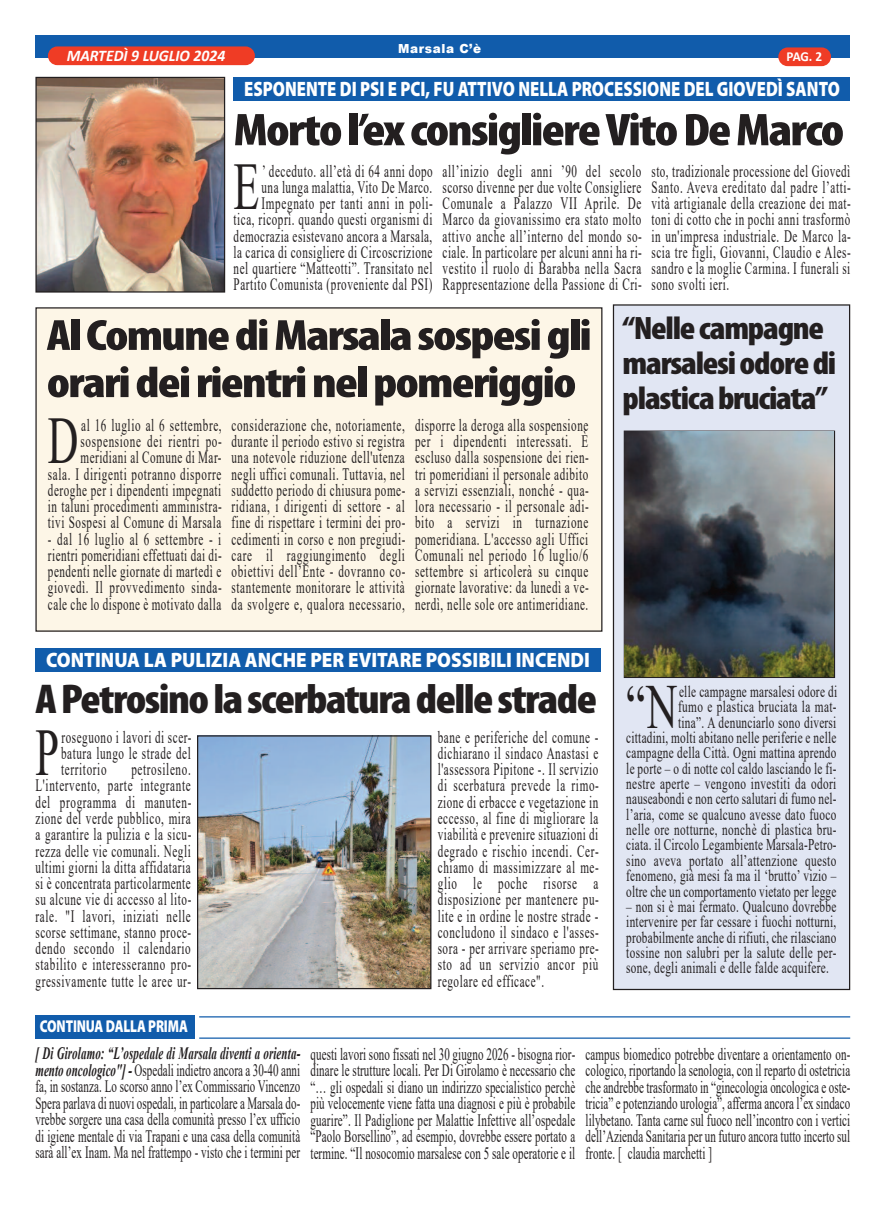
<style>
.page{position:relative;width:886px;height:1205px;background:#fff}
.page>*{position:absolute;margin:0;border:0;box-sizing:border-box;transform-origin:0 0}
.t1{font:66.5px "Times New Roman";color:#231f20;scale:.64 1}
.t2{font:62.75px "Times New Roman";color:#231f20;scale:.69 1}
.t3{font:900 condensed 46.25px "Myriad Pro";letter-spacing:-.035em;color:#231f20;scale:1.13 1}
.t4{font:900 condensed 44px/47.2px "Myriad Pro";letter-spacing:-.035em;color:#231f20;scale:1.18 1}
.t5{font:900 condensed 41.88px "Myriad Pro";letter-spacing:-.035em;color:#231f20;scale:1.09 1}
.t6{font:900 condensed 32.5px/35px "Myriad Pro";letter-spacing:-.035em;color:#231f20;scale:1.08 1}
.t7{font:900 20.88px "Myriad Pro";color:#fff;scale:.8 1}
.t8{font:900 20.88px "Myriad Pro";color:#fff;scale:.91 1}
.t9{font:17.38px/16.2px "Times New Roman";letter-spacing:.05em;color:#231f20;text-align:justify;scale:.64 1}
.t10{font:17.38px/16.5px "Times New Roman";letter-spacing:.05em;color:#231f20;text-align:justify;scale:.63 1}
.t11{font:900 17.25px "Myriad Pro";letter-spacing:-.01em;color:#fff;scale:.76 1}
.t12{font:16.38px/15.4px "Times New Roman";letter-spacing:.025em;color:#231f20;text-align:right;scale:.69 1}
.t13{font:italic 700 16.25px "Calibri";color:#fff;scale:.96 1}
.t14{font:700 13.75px "Calibri";color:#fff;scale:.96 1}
.t15{font:900 12.5px "Arial";letter-spacing:.05em;color:#fff;scale:.96 1}
.s1{font-weight:700;font-style:italic}
</style>
<div class="page">
<div style="left:36px;top:308px;width:566px;height:323px;background:#fdf6e7"></div>
<div style="left:234px;top:77px;width:616px;height:24px;background:#115cab"></div>
<div style="left:35px;top:648px;width:566px;height:24px;background:#115cab"></div>
<div style="left:35px;top:35px;width:815px;height:23px;background:#115cab"></div>
<div style="left:48px;top:46px;width:207px;height:19px;background:#ef3c25;border-radius:9px"></div>
<div style="left:778px;top:47px;width:53px;height:19px;background:#ef3c25;border-radius:9px"></div>
<div style="left:35px;top:1015px;width:159px;height:24px;background:#115cab"></div>
<hr style="left:199px;top:1016px;width:651px;height:1px;background:#115cab">
<hr style="left:199px;top:1037px;width:651px;height:2px;background:#115cab">
<div style="left:613px;top:305px;width:236px;height:684px;background:#e1e6f3"></div>
<div style="left:613px;top:304px;width:237px;height:686px;border:1px solid #231f20"></div>
<img style="left:37px;top:79px;width:186px;height:212px">
<div style="left:35px;top:77px;width:190px;height:216px;border:1px solid #231f20"></div>
<img style="left:199px;top:737px;width:230px;height:250px">
<div style="left:197px;top:735px;width:234px;height:254px;border:1px solid #231f20"></div>
<div style="left:624px;top:430px;width:211px;height:248px;border:1px solid #231f20"></div>
<img style="left:625px;top:432px;width:209px;height:245px">
<p class="t15" style="left:398px;top:40px;width:88px">Marsala C’è</p>
<p class="t13" style="left:67px;top:49px;width:167px">MARTEDÌ 9 LUGLIO 2024</p>
<p class="t14" style="left:786px;top:51px;width:39px">PAG. 2</p>
<p class="t7" style="left:244px;top:81px;width:746px">ESPONENTE DI PSI E PCI, FU ATTIVO NELLA PROCESSIONE DEL GIOVEDÌ SANTO</p>
<h3 class="t3" style="left:234px;top:114px;width:542px">Mortol’exconsigliereVitoDeMarco</h3>
<p class="t9" style="left:234px;top:163px;width:313px;text-align:right">’ deceduto. all’età di 64 anni dopo<br>una lunga malattia, Vito De Marco.<br>Impegnato per tanti anni in poli-<br>tica, ricoprì. quando questi organismi di democrazia esistevano ancora a Marsala, la carica di consigliere di Circoscrizione nel quartiere “Matteotti”. Transitato nel Partito Comunista (proveniente dal PSI)</p>
<p class="t9" style="left:443px;top:163px;width:313px">all’inizio degli anni ’90 del secolo scorso divenne per due volte Consigliere Comunale a Palazzo VII Aprile. De Marco da giovanissimo era stato molto attivo anche all’interno del mondo so&shy;ciale. In particolare per alcuni anni ha ri&shy;vestito il ruolo di Barabba nella Sacra Rappresentazione della Passione di Cri-</p>
<p class="t9" style="left:651px;top:163px;width:313px">sto, tradizionale processione del Giovedì Santo. Aveva ereditato dal padre l’atti&shy;vità artigianale della creazione dei mat&shy;toni di cotto che in pochi anni trasformò in un'impresa industriale. De Marco la&shy;scia tre figli, Giovanni, Claudio e Ales&shy;sandro e la moglie Carmina. I funerali si sono svolti ieri.</p>
<h1 class="t1" style="left:234px;top:150px;width:42px">E</h1>
<h3 class="t4" style="left:47px;top:315px;width:463px">AlComunediMarsalasospesigli orarideirientrinelpomeriggio</h3>
<p class="t9" style="left:48px;top:417px;width:273px;text-align:right">al 16 luglio al 6 settembre, sospensione dei rientri po&shy;meridiani al Comune di Mar-<br>sala. I dirigenti potranno disporre deroghe per i dipendenti impegnati in taluni procedimenti amministra&shy;tivi Sospesi al Comune di Marsala</p>
<p class="t9" style="left:48px;top:531px;width:273px">- dal 16 luglio al 6 settembre - i rientri pomeridiani effettuati dai di&shy;pendenti nelle giornate di martedì e giovedì. Il provvedimento sinda&shy;cale che lo dispone è motivato dalla</p>
<h1 class="t1" style="left:48px;top:404px;width:49px">D</h1>
<p class="t9" style="left:231px;top:417px;width:273px">considerazione che, notoriamente, durante il periodo estivo si registra una notevole riduzione dell'utenza negli uffici comunali. Tuttavia, nel suddetto periodo di chiusura pome&shy;ridiana, i dirigenti di settore - al fine di rispettare i termini dei pro&shy;cedimenti in corso e non pregiudi&shy;care il raggiungimento degli obiettivi dell’Ente - dovranno co&shy;stantemente monitorare le attività da svolgere e, qualora necessario,</p>
<p class="t9" style="left:415px;top:417px;width:273px">disporre la deroga alla sospensione per i dipendenti interessati. È escluso dalla sospensione dei rien&shy;tri pomeridiani il personale adibito a servizi essenziali, nonché - qua&shy;lora necessario - il personale adi&shy;bito a servizi in turnazione pomeridiana. L'accesso agli Uffici Comunali nel periodo 16 luglio/6 settembre si articolerà su cinque giornate lavorative: da lunedì a ve&shy;nerdì, nelle sole ore antimeridiane.</p>
<p class="t8" style="left:46px;top:652px;width:599px">CONTINUA LA PULIZIA ANCHE PER EVITARE POSSIBILI INCENDI</p>
<h3 class="t5" style="left:35px;top:684px;width:517px">APetrosinolascerbaturadellestrade</h3>
<h1 class="t1" style="left:35px;top:716px;width:38px">P</h1>
<p class="t9" style="left:61px;top:729px;width:205px">roseguono i lavori di scer&shy;batura lungo le strade del territorio</p>
<p class="t9" style="left:35px;top:761px;width:245px;text-indent:96px">petrosileno.<br>L'intervento, parte integrante del programma di manuten&shy;zione del verde pubblico, mira a garantire la pulizia e la sicu&shy;rezza delle vie comunali. Negli ultimi giorni la ditta affidataria si è concentrata particolarmente su alcune vie di accesso al lito&shy;rale. "I lavori, iniziati nelle scorse settimane, stanno proce&shy;dendo secondo il calendario stabilito e interesseranno pro&shy;gressivamente tutte le aree ur-</p>
<p class="t11" style="left:40px;top:1020px;width:196px">CONTINUA DALLA PRIMA</p>
<p class="t9" style="left:438px;top:729px;width:253px">bane e periferiche del comune - dichiarano il sindaco Anastasi e l'assessora Pipitone -. Il servizio di scerbatura prevede la rimo&shy;zione di erbacce e vegetazione in eccesso, al fine di migliorare la viabilità e prevenire situazioni di degrado e rischio incendi. Cer&shy;chiamo di massimizzare al me&shy;glio le poche risorse a disposizione per mantenere pu&shy;lite e in ordine le nostre strade - concludono il sindaco e l'asses&shy;sora - per arrivare speriamo pre&shy;sto ad un servizio ancor più regolare ed efficace".</p>
<h3 class="t6" style="left:622px;top:314px;width:199px">“Nellecampagne marsalesiodoredi plasticabruciata”</h3>
<h2 class="t2" style="left:626px;top:672px;width:76px">“N</h2>
<p class="t12" style="left:626px;top:684px;width:307px">elle campagne marsalesi odore di<br>fumo e plastica bruciata la mat-<br>tina”. A denunciarlo sono diversi<br>cittadini, molti abitano nelle periferie e nelle campagne della Città. Ogni mattina aprendo le porte – o di notte col caldo lasciando le fi&shy;nestre aperte – vengono investiti da odori nauseabondi e non certo salutari di fumo nel&shy;l’aria, come se qualcuno avesse dato fuoco nelle ore notturne, nonchè di plastica bru&shy;ciata. il Circolo Legambiente Marsala-Petro&shy;sino aveva portato all’attenzione questo fenomeno, già mesi fa ma il ‘brutto’ vizio – oltre che un comportamento vietato per legge</p>
<p class="t12" style="left:626px;top:898px;width:306px;text-align:justify">– non si è mai fermato. Qualcuno dovrebbe intervenire per far cessare i fuochi notturni, probabilmente anche di rifiuti, che rilasciano tossine non salubri per la salute delle per&shy;sone, degli animali e delle falde acquifere.</p>
<p class="t10" style="left:35px;top:1045px;width:422px"><span class="s1">[ Di Girolamo: “L’ospedale di Marsala diventi a orienta&shy;mento oncologico"] -</span> Ospedali indietro ancora a 30-40 anni fa, in sostanza. Lo scorso anno l’ex Commissario Vincenzo Spera parlava di nuovi ospedali, in particolare a Marsala do&shy;vrebbe sorgere una casa della comunità presso l’ex ufficio di igiene mentale di via Trapani e una casa della comunità sarà all’ex Inam. Ma nel frattempo - visto che i termini per</p>
<p class="t10" style="left:310px;top:1045px;width:422px">questi lavori sono fissati nel 30 giugno 2026 - bisogna rior&shy;dinare le strutture locali. Per Di Girolamo è necessario che “… gli ospedali si diano un indirizzo specialistico perchè più velocemente viene fatta una diagnosi e più è probabile guarire”. Il Padiglione per Malattie Infettive all’ospedale “Paolo Borsellino”, ad esempio, dovrebbe essere portato a termine. “Il nosocomio marsalese con 5 sale operatorie e il</p>
<p class="t10" style="left:585px;top:1045px;width:422px">campus biomedico potrebbe diventare a orientamento on&shy;cologico, riportando la senologia, con il reparto di ostetricia che andrebbe trasformato in “ginecologia oncologica e oste&shy;tricia” e potenziando urologia”, afferma ancora l’ex sindaco lilybetano. Tanta carne sul fuoco nell’incontro con i vertici dell’Azienda Sanitaria per un futuro ancora tutto incerto sul fronte. [ claudia marchetti ]</p>
</div>
